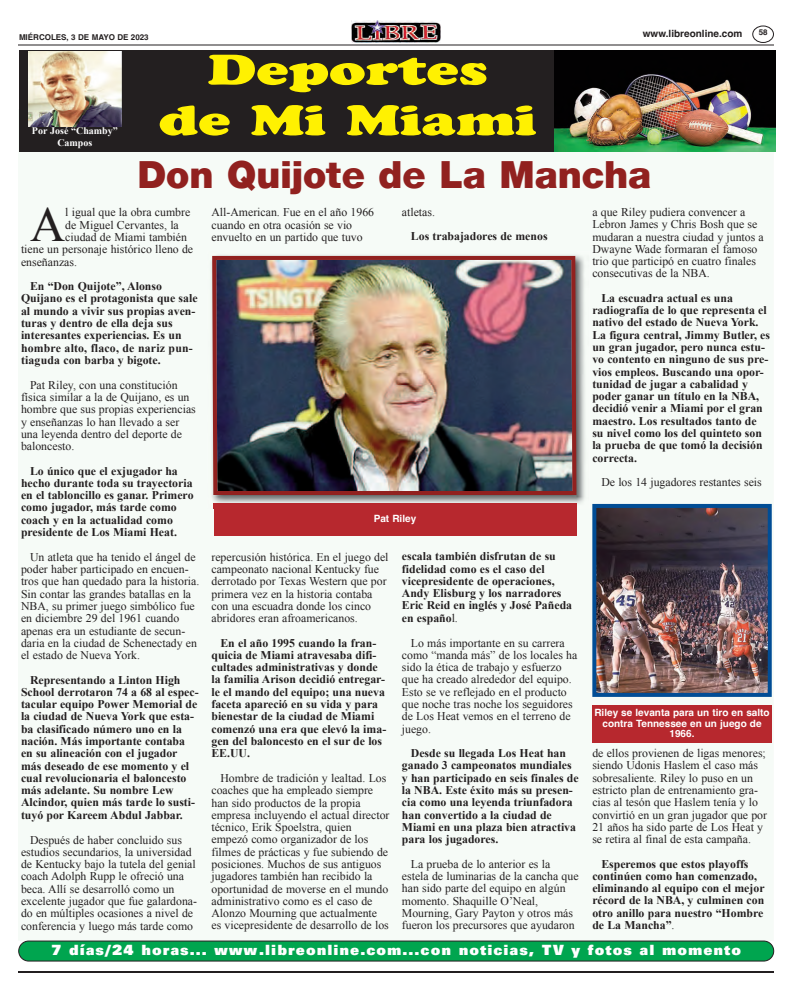
<style>
.page{position:relative;width:792px;height:990px;background:#fff}
.page>*{position:absolute;margin:0;border:0;box-sizing:border-box;transform-origin:0 0}
.t1{font:49px "Times New Roman";color:#231f20}
.t2{font:42.1px/50.5px "Cooper Black Std";color:#fff101;text-align:center;scale:1.38 1}
.t3{font:900 40px "Sans";color:#91211f}
.t4{font:15.3px "Univers Ultra Bold DTC";letter-spacing:.065em;color:#fff}
.t5{font:11.8px/12.3px "Times New Roman";color:#231f20}
.t6{font:700 11.8px/12.3px "Times New Roman";color:#231f20}
.t7{font:700 10px/10.5px "Helvetica";color:#fff;text-align:center}
.t8{font:700 10px/12px "Times New Roman";color:#fff;text-align:center}
.t9{font:700 10px "Helvetica";color:#231f20}
.t10{font:700 8px "Helvetica";color:#231f20}
.s1{font-weight:400}
</style>
<div class="page">
<hr style="left:18px;top:45px;width:756px;height:1px;background:#231f20">
<img style="left:351px;top:20px;width:90px;height:22px">
<svg style="left:752px;top:25px;width:22px;height:18px"></svg>
<hr style="left:18px;top:971px;width:756px;height:2px;background:#231f20">
<img style="left:597px;top:509px;width:170px;height:183px">
<div style="left:592px;top:504px;width:180px;height:193px;border:4px solid #014d95"></div>
<div style="left:592px;top:705px;width:180px;height:38px;background:#b7282e"></div>
<div style="left:214px;top:504px;width:362px;height:31px;background:#b7282e"></div>
<svg style="left:18px;top:941px;width:756px;height:21px;background:#099d50"></svg>
<div style="left:19px;top:50px;width:756px;height:102px;background:#231f20"></div>
<img style="left:28px;top:51px;width:94px;height:75px">
<img style="left:554px;top:50px;width:221px;height:102px">
<img style="left:208px;top:253px;width:381px;height:255px">
<img style="left:214px;top:504px;width:362px;height:4px">
<img style="left:210px;top:254px;width:368px;height:243px">
<p class="t10" style="left:19px;top:34px;width:131px">MIÉRCOLES, 3 DE MAYO DE 2023</p>
<p class="t9" style="left:643px;top:29px;width:101px">www.libreonline.com</p>
<p class="t10" style="left:759px;top:29px;width:10px">58</p>
<p class="t8" style="left:32px;top:124px;width:87px">Por José “Chamby”<br>Campos</p>
<h2 class="t2" style="left:159px;top:45px;width:275px">Deportes<br>de Mi Miami</h2>
<h3 class="t3" style="left:138px;top:160px;width:515px">Don Quijote de La Mancha</h3>
<h1 class="t1" style="left:30px;top:197px;width:37px">A</h1>
<p class="t5" style="left:65px;top:206px;width:127px">l igual que la obra cumbre</p>
<p class="t5" style="left:65px;top:219px;width:115px">de Miguel Cervantes, la</p>
<p class="t5" style="left:65px;top:231px;width:123px">ciudad de Miami también</p>
<p class="t5" style="left:21px;top:243px;width:174px">tiene un personaje histórico lleno de</p>
<p class="t5" style="left:21px;top:256px;width:58px">enseñanzas.</p>
<p class="t6" style="left:21px;top:280px;width:178px;text-indent:9px">En “Don Quijote”, Alonso<br>Quijano es el protagonista que sale al mundo a vivir sus propias aven&shy;turas y dentro de ella deja sus interesantes experiencias. Es un hombre alto, flaco, de nariz pun&shy;tiaguda con barba y bigote.</p>
<p class="t5" style="left:21px;top:378px;width:176px;text-indent:9px">Pat Riley, con una constitución física similar a la de Quijano, es un hombre que sus propias experiencias y enseñanzas lo han llevado a ser una leyenda dentro del deporte de baloncesto.</p>
<p class="t6" style="left:21px;top:464px;width:174px;text-indent:9px">Lo único que el exjugador ha hecho durante toda su trayectoria en el tabloncillo es ganar. Primero como jugador, más tarde como coach y en la actualidad como presidente de Los Miami Heat.</p>
<p class="t5" style="left:21px;top:551px;width:180px;text-indent:9px">Un atleta que ha tenido el ángel de poder haber participado en encuen&shy;tros que han quedado para la historia.<br>Sin contar las grandes batallas en la NBA, su primer juego simbólico fue en diciembre 29 del 1961 cuando apenas era un estudiante de secun&shy;daria en la ciudad de Schenectady en el estado de Nueva York.</p>
<p class="t6" style="left:21px;top:673px;width:179px;text-indent:9px">Representando a Linton High<br>School derrotaron 74 a 68 al espec&shy;tacular equipo Power Memorial de la ciudad de Nueva York que esta&shy;ba clasificado número uno en la nación. Más importante contaba en su alineación con el jugador más deseado de ese momento y el cual revolucionaria el baloncesto más adelante. Su nombre Lew<br>Alcindor, quien más tarde lo susti&shy;tuyó por Kareem Abdul Jabbar.</p>
<p class="t5" style="left:21px;top:833px;width:178px;text-indent:9px">Después de haber concluido sus estudios secundarios, la universidad de Kentucky bajo la tutela del genial coach Adolph Rupp le ofreció una beca. Allí se desarrolló como un excelente jugador que fue galardona&shy;do en múltiples ocasiones a nivel de conferencia y luego más tarde como</p>
<p class="t5" style="left:211px;top:206px;width:164px">All-American. Fue en el año 1966 cuando en otra ocasión se vio envuelto en un partido que tuvo</p>
<p class="t5" style="left:402px;top:206px;width:35px">atletas.</p>
<p class="t6" style="left:411px;top:230px;width:138px">Los trabajadores de menos</p>
<p class="t7" style="left:374px;top:514px;width:44px">Pat Riley</p>
<p class="t5" style="left:211px;top:550px;width:179px">repercusión histórica. En el juego del campeonato nacional Kentucky fue derrotado por Texas Western que por primera vez en la historia contaba con una escuadra donde los cinco abridores eran afroamericanos.</p>
<p class="t6" style="left:211px;top:636px;width:176px;text-indent:9px">En el año 1995 cuando la fran&shy;quicia de Miami atravesaba difi&shy;cultades administrativas y donde la familia Arison decidió entregar&shy;le el mando del equipo; una nueva faceta apareció en su vida y para bienestar de la ciudad de Miami comenzó una era que elevó la ima&shy;gen del baloncesto en el sur de los<br>EE.UU.</p>
<p class="t5" style="left:211px;top:772px;width:180px;text-indent:9px">Hombre de tradición y lealtad. Los coaches que ha empleado siempre han sido productos de la propia empresa incluyendo el actual director técnico, Erik Spoelstra, quien empezó como organizador de los filmes de prácticas y fue subiendo de posiciones. Muchos de sus antiguos jugadores también han recibido la oportunidad de moverse en el mundo administrativo como es el caso de Alonzo Mourning que actualmente es vicepresidente de desarrollo de los</p>
<p class="t6" style="left:402px;top:550px;width:172px">escala también disfrutan de su fidelidad como es el caso del vicepresidente de operaciones,<br>Andy Elisburg y los narradores<br>Eric Reid en inglés y José Pañeda en españo<span class="s1">l.</span></p>
<p class="t5" style="left:402px;top:636px;width:177px;text-indent:9px">Lo más importante en su carrera como “manda más” de los locales ha sido la ética de trabajo y esfuerzo que ha creado alrededor del equipo.<br>Esto se ve reflejado en el producto que noche tras noche los seguidores de Los Heat vemos en el terreno de juego.</p>
<p class="t6" style="left:402px;top:747px;width:178px;text-indent:9px">Desde su llegada Los Heat han ganado 3 campeonatos mundiales y han participado en seis finales de la NBA. Este éxito más su presen&shy;cia como una leyenda triunfadora han convertido a la ciudad de<br>Miami en una plaza bien atractiva para los jugadores.</p>
<p class="t5" style="left:402px;top:858px;width:178px;text-indent:9px">La prueba de lo anterior es la estela de luminarias de la cancha que han sido parte del equipo en algún momento. Shaquille O’Neal,<br>Mourning, Gary Payton y otros más fueron los precursores que ayudaron</p>
<p class="t5" style="left:592px;top:206px;width:173px">a que Riley pudiera convencer a<br>Lebron James y Chris Bosh que se mudaran a nuestra ciudad y juntos a<br>Dwayne Wade formaran el famoso trio que participó en cuatro finales consecutivas de la NBA.</p>
<p class="t6" style="left:592px;top:292px;width:179px;text-indent:9px">La escuadra actual es una radiografía de lo que representa el nativo del estado de Nueva York.<br>La figura central, Jimmy Butler, es un gran jugador, pero nunca estu&shy;vo contento en ninguno de sus pre&shy;vios empleos. Buscando una opor&shy;tunidad de jugar a cabalidad y poder ganar un título en la NBA, decidió venir a Miami por el gran maestro. Los resultados tanto de su nivel como los del quinteto son la prueba de que tomó la decisión correcta.</p>
<p class="t5" style="left:601px;top:476px;width:162px">De los 14 jugadores restantes seis</p>
<p class="t7" style="left:594px;top:708px;width:177px">Riley se levanta para un tiro en salto contra Tennessee en un juego de<br>1966.</p>
<p class="t5" style="left:592px;top:747px;width:176px">de ellos provienen de ligas menores; siendo Udonis Haslem el caso más sobresaliente. Riley lo puso en un estricto plan de entrenamiento gra&shy;cias al tesón que Haslem tenía y lo convirtió en un gran jugador que por 21 años ha sido parte de Los Heat y se retira al final de esta campaña.</p>
<p class="t6" style="left:592px;top:857px;width:174px;text-indent:9px">Esperemos que estos playoffs continúen como han comenzado, eliminando al equipo con el mejor récord de la NBA, y culminen con otro anillo para nuestro “Hombre de La Mancha”<span class="s1">.</span></p>
<p class="t4" style="left:51px;top:945px;width:692px">7 días/24 horas... www.libreonline.com...con noticias, TV y fotos al momento</p>
</div>
